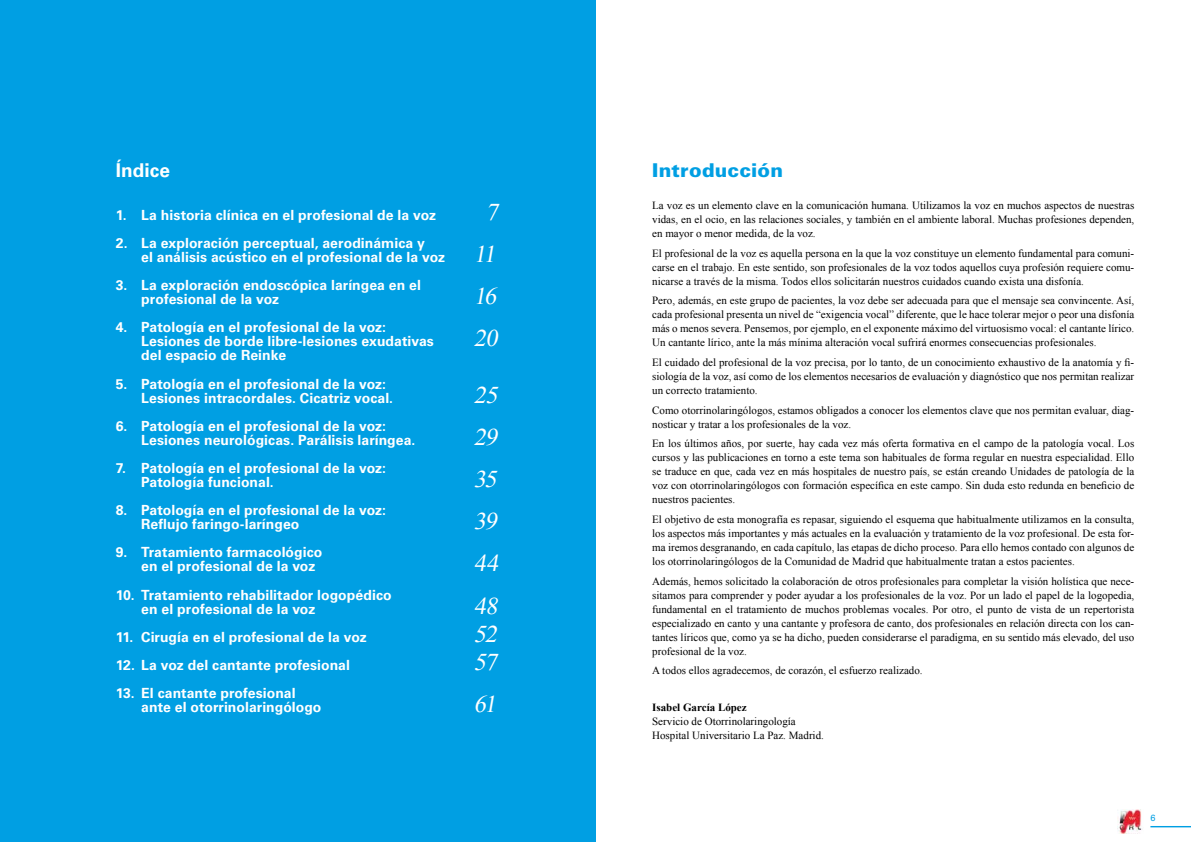
<style>
.page{position:relative;width:1191px;height:842px;background:#fff}
.page>*{position:absolute;margin:0;border:0;box-sizing:border-box;transform-origin:0 0}
.t1{font:italic 24px "Times New Roman";color:#fff}
.t2{font:900 19px "Univers LT Std";letter-spacing:.01em;color:#009fe3}
.t3{font:700 19px "Univers LT Std";letter-spacing:.005em;color:#fff}
.t4{font:700 14px/14px "Univers LT Std";letter-spacing:.005em;color:#fff}
.t5{font:11px/14px "Times New Roman";color:#000;text-align:justify}
.t6{font:700 11px "Times New Roman";color:#000}
.t7{font:9px "Univers LT Std";color:#009fe3}
.s1{font-family:"Times New Roman";font-weight:400;font-style:italic;font-size:24px}
</style>
<div class="page">
<hr style="left:1150px;top:826px;width:41px;height:1px;background:#009fe3">
<img style="left:1118px;top:810px;width:24px;height:24px">
<div style="left:0;top:0;width:595px;height:842px;background:#009fe3"></div>
<h2 class="t3" style="left:116px;top:159px;width:56px">Índice</h2>
<p class="t4" style="left:116px;top:208px;width:322px">1. La historia clínica en el profesional de la voz</p>
<h1 class="t1" style="left:486px;top:196px;width:19px">7</h1>
<p class="t4" style="left:141px;top:236px;width:361px;text-indent:-26px">2. La exploración perceptual, aerodinámica y<br>el análisis acústico en el profesional de la voz <span class="s1">11</span></p>
<p class="t4" style="left:141px;top:278px;width:281px;text-indent:-26px">3. La exploración endoscópica laríngea en el profesional de la voz</p>
<h1 class="t1" style="left:474px;top:280px;width:29px">16</h1>
<p class="t4" style="left:141px;top:321px;width:294px;text-indent:-26px">4. Patología en el profesional de la voz:<br>Lesiones de borde libre-lesiones exudativas</p>
<h1 class="t1" style="left:474px;top:322px;width:31px">20</h1>
<p class="t4" style="left:141px;top:349px;width:146px">del espacio de Reinke</p>
<p class="t4" style="left:141px;top:377px;width:253px;text-indent:-26px">5. Patología en el profesional de la voz:<br>Lesiones intracordales. Cicatriz vocal.</p>
<h1 class="t1" style="left:474px;top:378px;width:31px">25</h1>
<p class="t4" style="left:141px;top:419px;width:276px;text-indent:-26px">6. Patología en el profesional de la voz:<br>Lesiones neurológicas. Parálisis laríngea.</p>
<h1 class="t1" style="left:474px;top:421px;width:30px">29</h1>
<p class="t4" style="left:141px;top:461px;width:246px;text-indent:-26px">7. Patología en el profesional de la voz:<br>Patología funcional.</p>
<h1 class="t1" style="left:474px;top:463px;width:30px">35</h1>
<p class="t4" style="left:141px;top:503px;width:246px;text-indent:-26px">8. Patología en el profesional de la voz:<br>Reflujo faringo-laríngeo</p>
<h1 class="t1" style="left:474px;top:505px;width:30px">39</h1>
<p class="t4" style="left:141px;top:545px;width:183px;text-indent:-26px">9. Tratamiento farmacológico en el profesional de la voz</p>
<h1 class="t1" style="left:474px;top:547px;width:31px">44</h1>
<p class="t4" style="left:141px;top:588px;width:252px;text-indent:-26px">10. Tratamiento rehabilitador logopédico en el profesional de la voz</p>
<h1 class="t1" style="left:474px;top:589px;width:31px">48</h1>
<p class="t4" style="left:116px;top:630px;width:253px">11. Cirugía en el profesional de la voz</p>
<h1 class="t1" style="left:474px;top:617px;width:30px">52</h1>
<p class="t4" style="left:116px;top:658px;width:236px">12. La voz del cantante profesional</p>
<h1 class="t1" style="left:474px;top:646px;width:30px">57</h1>
<p class="t4" style="left:141px;top:686px;width:182px;text-indent:-26px">13. El cantante profesional ante el otorrinolaringólogo</p>
<h1 class="t1" style="left:474px;top:688px;width:29px">61</h1>
<h2 class="t2" style="left:652px;top:158px;width:132px">Introducción</h2>
<p class="t5" style="left:652px;top:198px;width:483px">La voz es un elemento clave en la comunicación humana. Utilizamos la voz en muchos aspectos de nuestras vidas, en el ocio, en las relaciones sociales, y también en el ambiente laboral. Muchas profesiones dependen, en mayor o menor medida, de la voz.</p>
<p class="t5" style="left:652px;top:246px;width:483px">El profesional de la voz es aquella persona en la que la voz constituye un elemento fundamental para comuni&shy;carse en el trabajo. En este sentido, son profesionales de la voz todos aquellos cuya profesión requiere comu&shy;nicarse a través de la misma. Todos ellos solicitarán nuestros cuidados cuando exista una disfonía.</p>
<p class="t5" style="left:652px;top:293px;width:483px">Pero, además, en este grupo de pacientes, la voz debe ser adecuada para que el mensaje sea convincente. Así, cada profesional presenta un nivel de “exigencia vocal” diferente, que le hace tolerar mejor o peor una disfonía más o menos severa. Pensemos, por ejemplo, en el exponente máximo del virtuosismo vocal: el cantante lírico.<br>Un cantante lírico, ante la más mínima alteración vocal sufrirá enormes consecuencias profesionales.</p>
<p class="t5" style="left:652px;top:355px;width:483px">El cuidado del profesional de la voz precisa, por lo tanto, de un conocimiento exhaustivo de la anatomía y fi&shy;siología de la voz, así como de los elementos necesarios de evaluación y diagnóstico que nos permitan realizar un correcto tratamiento.</p>
<p class="t5" style="left:652px;top:403px;width:483px">Como otorrinolaringólogos, estamos obligados a conocer los elementos clave que nos permitan evaluar, diag&shy;nosticar y tratar a los profesionales de la voz.</p>
<p class="t5" style="left:652px;top:436px;width:483px">En los últimos años, por suerte, hay cada vez más oferta formativa en el campo de la patología vocal. Los cursos y las publicaciones en torno a este tema son habituales de forma regular en nuestra especialidad. Ello se traduce en que, cada vez en más hospitales de nuestro país, se están creando Unidades de patología de la voz con otorrinolaringólogos con formación específica en este campo. Sin duda esto redunda en beneficio de nuestros pacientes.</p>
<p class="t5" style="left:652px;top:512px;width:483px">El objetivo de esta monografía es repasar, siguiendo el esquema que habitualmente utilizamos en la consulta, los aspectos más importantes y más actuales en la evaluación y tratamiento de la voz profesional. De esta for&shy;ma iremos desgranando, en cada capítulo, las etapas de dicho proceso. Para ello hemos contado con algunos de los otorrinolaringólogos de la Comunidad de Madrid que habitualmente tratan a estos pacientes.</p>
<p class="t5" style="left:652px;top:574px;width:483px">Además, hemos solicitado la colaboración de otros profesionales para completar la visión holística que nece&shy;sitamos para comprender y poder ayudar a los profesionales de la voz. Por un lado el papel de la logopedia, fundamental en el tratamiento de muchos problemas vocales. Por otro, el punto de vista de un repertorista especializado en canto y una cantante y profesora de canto, dos profesionales en relación directa con los can&shy;tantes líricos que, como ya se ha dicho, pueden considerarse el paradigma, en su sentido más elevado, del uso profesional de la voz.</p>
<p class="t5" style="left:652px;top:663px;width:272px">A todos ellos agradecemos, de corazón, el esfuerzo realizado.</p>
<p class="t6" style="left:652px;top:700px;width:96px">Isabel García López</p>
<p class="t5" style="left:652px;top:714px;width:173px">Servicio de Otorrinolaringología<br>Hospital Universitario La Paz. Madrid.</p>
<p class="t7" style="left:1150px;top:813px;width:7px">6</p>
</div>
